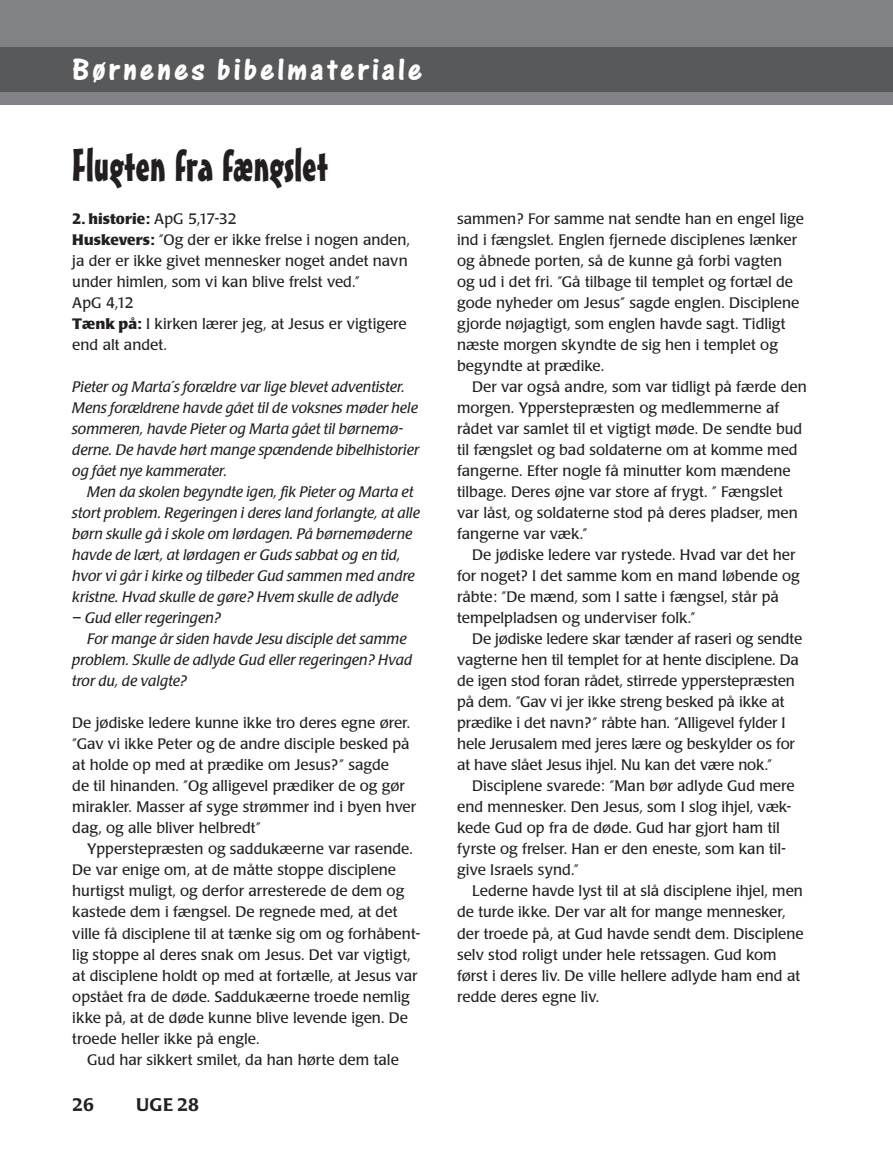
<style>
.page{position:relative;width:893px;height:1149px;background:#fff}
.page>*{position:absolute;margin:0;border:0;box-sizing:border-box;transform-origin:0 0}
.t1{font:45px "Mister Earl BT";color:#231f20}
.t2{font:33px "One Stroke Script Bold Plain";letter-spacing:.1em;color:#fff}
.t3{font:500 18px "Poppl Laudatio";letter-spacing:.01em;color:#231f20}
.t4{font:15px/21px "Poppl Laudatio";color:#231f20}
.t5{font:italic 15px/21px "Poppl Laudatio";letter-spacing:.005em;color:#231f20}
.s1{font-weight:700}
</style>
<div class="page">
<div style="left:0;top:0;width:893px;height:104px;background:#808285"></div>
<div style="left:0;top:47px;width:893px;height:44px;background:#58595b"></div>
<h2 class="t2" style="left:72px;top:60px;width:351px">Børnenes bibelmateriale</h2>
<h1 class="t1" style="left:72px;top:148px;width:258px">Flugten fra fængslet</h1>
<p class="t4" style="left:72px;top:210px;width:339px"><span class="s1">2. historie:</span> ApG 5,17-32<br><span class="s1">Huskevers:</span> ”Og der er ikke frelse i nogen anden, ja der er ikke givet mennesker noget andet navn under himlen, som vi kan blive frelst ved.”<br>ApG 4,12<br><span class="s1">Tænk på:</span> I kirken lærer jeg, at Jesus er vigtigere end alt andet.</p>
<p class="t5" style="left:72px;top:378px;width:348px">Pieter og Marta´s forældre var lige blevet adventister.<br>Mens forældrene havde gået til de voksnes møder hele sommeren, havde Pieter og Marta gået til børnemø&shy;derne. De havde hørt mange spændende bibelhistorier og fået nye kammerater.</p>
<p class="t5" style="left:72px;top:483px;width:349px;text-indent:15px">Men da skolen begyndte igen, fik Pieter og Marta et stort problem. Regeringen i deres land forlangte, at alle børn skulle gå i skole om lørdagen. På børnemøderne havde de lært, at lørdagen er Guds sabbat og en tid, hvor vi går i kirke og tilbeder Gud sammen med andre kristne. Hvad skulle de gøre? Hvem skulle de adlyde</p>
<p class="t5" style="left:72px;top:609px;width:150px">– Gud eller regeringen?</p>
<p class="t5" style="left:87px;top:630px;width:321px">For mange år siden havde Jesu disciple det samme</p>
<p class="t5" style="left:72px;top:651px;width:341px">problem. Skulle de adlyde Gud eller regeringen? Hvad</p>
<p class="t5" style="left:72px;top:672px;width:116px">tror du, de valgte?</p>
<p class="t4" style="left:72px;top:714px;width:345px">De jødiske ledere kunne ikke tro deres egne ører. ”Gav vi ikke Peter og de andre disciple besked på at holde op med at prædike om Jesus?” sagde<br>de til hinanden. ”Og alligevel prædiker de og gør mirakler. Masser af syge strømmer ind i byen hver dag, og alle bliver helbredt”</p>
<p class="t4" style="left:72px;top:840px;width:349px;text-indent:15px">Ypperstepræsten og saddukæerne var rasende.<br>De var enige om, at de måtte stoppe disciplene hurtigst muligt, og derfor arresterede de dem og kastede dem i fængsel. De regnede med, at det ville få disciplene til at tænke sig om og forhåbent&shy;lig stoppe al deres snak om Jesus. Det var vigtigt, at disciplene holdt op med at fortælle, at Jesus var opstået fra de døde. Saddukæerne troede nemlig ikke på, at de døde kunne blive levende igen. De troede heller ikke på engle.</p>
<p class="t4" style="left:87px;top:1050px;width:313px">Gud har sikkert smilet, da han hørte dem tale</p>
<p class="t3" style="left:72px;top:1097px;width:23px">26</p>
<p class="t3" style="left:136px;top:1097px;width:64px">UGE 28</p>
<p class="t4" style="left:457px;top:210px;width:348px">sammen? For samme nat sendte han en engel lige ind i fængslet. Englen fjernede disciplenes lænker og åbnede porten, så de kunne gå forbi vagten<br>og ud i det fri. ”Gå tilbage til templet og fortæl de gode nyheder om Jesus” sagde englen. Disciplene gjorde nøjagtigt, som englen havde sagt. Tidligt næste morgen skyndte de sig hen i templet og begyndte at prædike.</p>
<p class="t4" style="left:457px;top:378px;width:351px;text-indent:15px">Der var også andre, som var tidligt på færde den morgen. Ypperstepræsten og medlemmerne af rådet var samlet til et vigtigt møde. De sendte bud til fængslet og bad soldaterne om at komme med fangerne. Efter nogle få minutter kom mændene tilbage. Deres øjne var store af frygt. ” Fængslet var låst, og soldaterne stod på deres pladser, men fangerne var væk.”</p>
<p class="t4" style="left:457px;top:546px;width:344px;text-indent:15px">De jødiske ledere var rystede. Hvad var det her for noget? I det samme kom en mand løbende og råbte: ”De mænd, som I satte i fængsel, står på tempelpladsen og underviser folk.”</p>
<p class="t4" style="left:457px;top:630px;width:347px;text-indent:15px">De jødiske ledere skar tænder af raseri og sendte vagterne hen til templet for at hente disciplene. Da de igen stod foran rådet, stirrede ypperstepræsten på dem. ”Gav vi jer ikke streng besked på ikke at prædike i det navn?” råbte han. ”Alligevel fylder I hele Jerusalem med jeres lære og beskylder os for at have slået Jesus ihjel. Nu kan det være nok.”</p>
<p class="t4" style="left:457px;top:777px;width:339px;text-indent:15px">Disciplene svarede: ”Man bør adlyde Gud mere end mennesker. Den Jesus, som I slog ihjel, væk&shy;kede Gud op fra de døde. Gud har gjort ham til fyrste og frelser. Han er den eneste, som kan til&shy;give Israels synd.”</p>
<p class="t4" style="left:457px;top:882px;width:348px;text-indent:15px">Lederne havde lyst til at slå disciplene ihjel, men de turde ikke. Der var alt for mange mennesker, der troede på, at Gud havde sendt dem. Disciplene selv stod roligt under hele retssagen. Gud kom først i deres liv. De ville hellere adlyde ham end at redde deres egne liv.</p>
</div>
